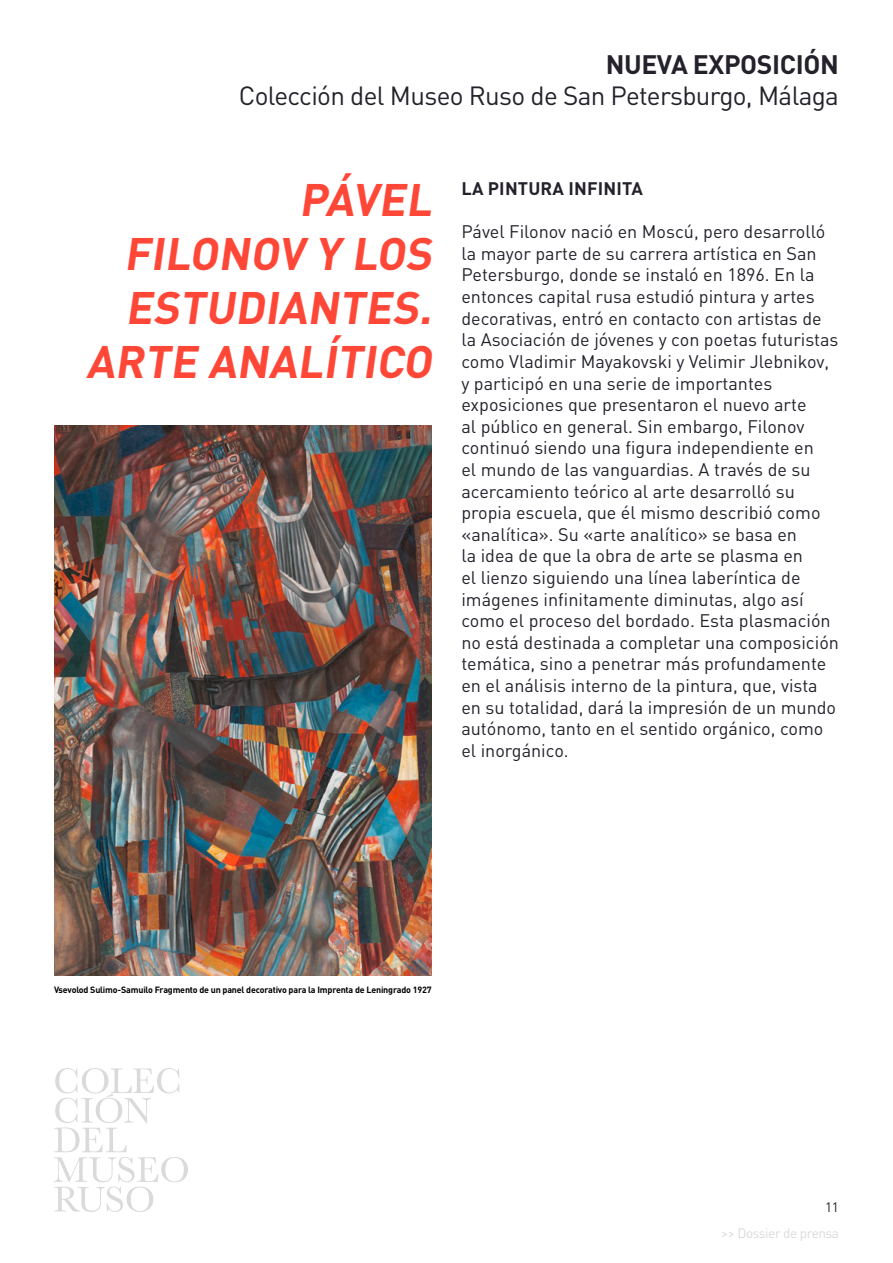
<style>
.page{position:relative;width:893px;height:1263px;background:#fff}
.page>*{position:absolute;margin:0;border:0;box-sizing:border-box;transform-origin:0 0}
.t1{font:700 45px/54px "DIN Pro";color:#ff4738;text-align:right}
.t2{font:700 26.4px "DIN Pro";letter-spacing:-.015em;color:#24212b}
.t3{font:26.1px "DIN Pro";letter-spacing:-.025em;color:#24212b}
.t4{font:18px/21.6px "DIN Pro";color:#24212b}
.t5{font:700 18px "DIN Pro";letter-spacing:.01em;color:#24212b}
.t6{font:13.5px "DIN Pro";letter-spacing:-.03em;color:#dadada}
.t7{font:13.5px "DIN Pro";color:#24212b}
.t8{font:700 9px "DIN Pro";letter-spacing:-.02em;color:#000}
</style>
<div class="page">
<svg style="left:54px;top:1068px;width:134px;height:144px"></svg>
<img style="left:54px;top:425px;width:378px;height:550px">
<h2 class="t2" style="left:606px;top:47px;width:235px">NUEVA EXPOSICIÓN</h2>
<h3 class="t3" style="left:239px;top:78px;width:602px">Colección del Museo Ruso de San Petersburgo, Málaga</h3>
<h1 class="t1" style="left:86px;top:171px;width:355px">PÁVEL<br>FILONOV Y LOS<br>ESTUDIANTES.<br>ARTE ANALÍTICO</h1>
<p class="t5" style="left:461px;top:177px;width:183px">LA PINTURA INFINITA</p>
<p class="t4" style="left:461px;top:220px;width:379px">Pável Filonov nació en Moscú, pero desarrolló la mayor parte de su carrera artística en San Petersburgo, donde se instaló en 1896. En la entonces capital rusa estudió pintura y artes decorativas, entró en contacto con artistas de la Asociación de jóvenes y con poetas futuristas como Vladimir Mayakovski y Velimir Jlebnikov, y participó en una serie de importantes exposiciones que presentaron el nuevo arte<br>al público en general. Sin embargo, Filonov continuó siendo una figura independiente en<br>el mundo de las vanguardias. A través de su acercamiento teórico al arte desarrolló su propia escuela, que él mismo describió como «analítica». Su «arte analítico» se basa en<br>la idea de que la obra de arte se plasma en<br>el lienzo siguiendo una línea laberíntica de imágenes infinitamente diminutas, algo así como el proceso del bordado. Esta plasmación no está destinada a completar una composición temática, sino a penetrar más profundamente en el análisis interno de la pintura, que, vista en su totalidad, dará la impresión de un mundo autónomo, tanto en el sentido orgánico, como el inorgánico.</p>
<p class="t8" style="left:54px;top:983px;width:379px">Vsevolod Sulimo-Samuilo Fragmento de un panel decorativo para la Imprenta de Leningrado 1927</p>
<p class="t7" style="left:825px;top:1197px;width:15px">11</p>
<p class="t6" style="left:721px;top:1224px;width:119px">&gt;&gt; Dossier de prensa</p>
</div>
